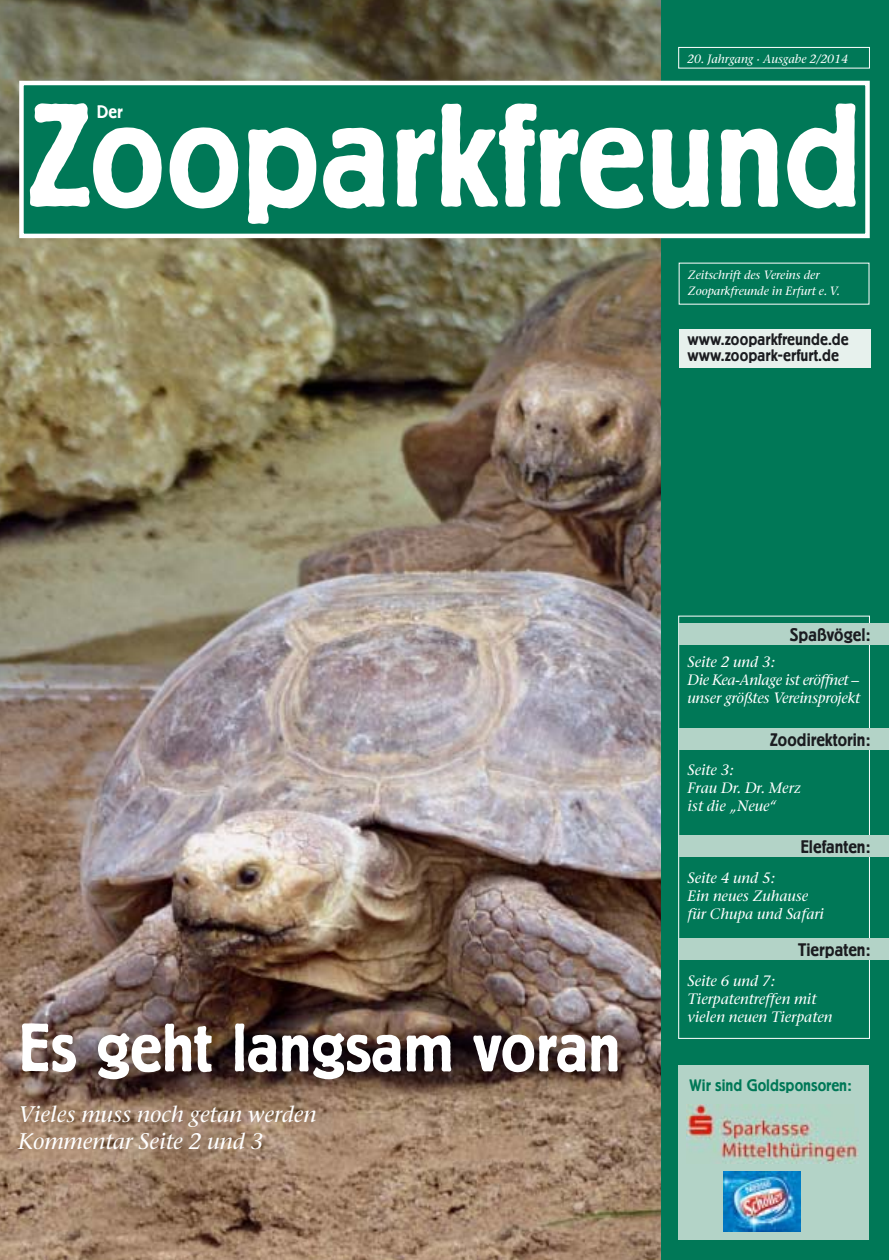
<style>
.page{position:relative;width:889px;height:1260px;background:#fff}
.page>*{position:absolute;margin:0;border:0;box-sizing:border-box;transform-origin:0 0}
.t1{font:500 145.5px "Berliner Grotesk";letter-spacing:-.005em;color:#fff}
.t2{font:500 67.5px "Berliner Grotesk";letter-spacing:-.005em;color:#fff}
.t3{font:italic 22.5px/27px "Stone Serif";color:#fff}
.t4{font:500 18px "Berliner Grotesk";color:#1b1c20}
.t5{font:500 18px "Berliner Grotesk";color:#fff}
.t6{font:500 16.5px/16.5px "Berliner Grotesk";letter-spacing:.005em;color:#1b1c20}
.t7{font:500 16.5px "Berliner Grotesk";color:#007857}
.t8{font:italic 15px/18px "Stone Serif";color:#fff}
.t9{font:italic 12px/16.5px "Stone Serif";color:#fff}
</style>
<div class="page">
<img style="left:0;top:0;width:661px;height:1259px">
<div style="left:661px;top:0;width:228px;height:1259px;background:#007857"></div>
<div style="left:678px;top:47px;width:192px;height:21px;border:1px solid #fff"></div>
<div style="left:21px;top:83px;width:846px;height:153px;background:#007857"></div>
<div style="left:19px;top:81px;width:851px;height:157px;border:4px solid #fff"></div>
<div style="left:678px;top:615px;width:192px;height:423px;border:1px solid #fff"></div>
<div style="left:679px;top:623px;width:210px;height:22px;background:#b3d3c7"></div>
<div style="left:679px;top:728px;width:210px;height:22px;background:#b3d3c7"></div>
<div style="left:679px;top:835px;width:210px;height:21px;background:#b3d3c7"></div>
<div style="left:678px;top:1065px;width:191px;height:175px;background:#b3d3c7"></div>
<div style="left:679px;top:329px;width:191px;height:38px;background:#e7f1ed"></div>
<img style="left:723px;top:1171px;width:78px;height:60px">
<img style="left:687px;top:1104px;width:172px;height:59px">
<div style="left:679px;top:938px;width:210px;height:21px;background:#b3d3c7"></div>
<p class="t9" style="left:687px;top:52px;width:162px">20. Jahrgang · Ausgabe 2/2014</p>
<h1 class="t1" style="left:27px;top:103px;width:837px">Zooparkfreund</h1>
<p class="t5" style="left:97px;top:105px;width:27px">Der</p>
<p class="t9" style="left:688px;top:268px;width:154px">Zeitschrift des Vereins der<br>Zooparkfreunde in Erfurt e. V.</p>
<p class="t6" style="left:687px;top:332px;width:163px">www.zooparkfreunde.de www.zoopark-erfurt.de</p>
<p class="t4" style="left:790px;top:628px;width:82px">Spaßvögel:</p>
<p class="t8" style="left:687px;top:654px;width:174px">Seite 2 und 3:<br>Die Kea-Anlage ist eröffnet – unser größtes Vereinsprojekt</p>
<p class="t4" style="left:770px;top:733px;width:102px">Zoodirektorin:</p>
<p class="t8" style="left:687px;top:762px;width:115px">Seite 3:<br>Frau Dr. Dr. Merz ist die „Neue“</p>
<p class="t4" style="left:800px;top:839px;width:72px">Elefanten:</p>
<p class="t8" style="left:687px;top:870px;width:138px">Seite 4 und 5:<br>Ein neues Zuhause für Chupa und Safari</p>
<h2 class="t2" style="left:18px;top:1023px;width:604px">Es geht langsam voran</h2>
<h3 class="t3" style="left:18px;top:1103px;width:300px">Vieles muss noch getan werden<br>Kommentar Seite 2 und 3</h3>
<p class="t4" style="left:798px;top:942px;width:74px">Tierpaten:</p>
<p class="t8" style="left:687px;top:973px;width:146px">Seite 6 und 7:<br>Tierpatentreffen mit vielen neuen Tierpaten</p>
<p class="t7" style="left:689px;top:1079px;width:164px">Wir sind Goldsponsoren:</p>
</div>
